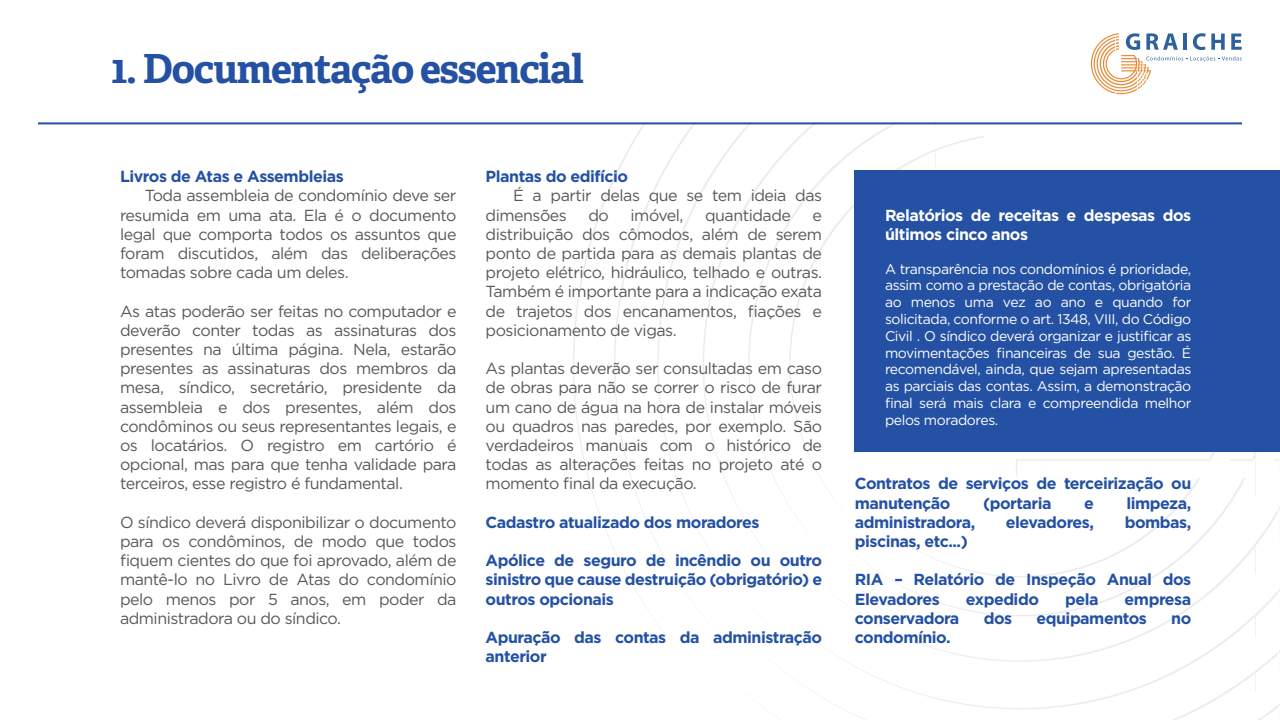
<style>
.page{position:relative;width:1280px;height:720px;background:#fff}
.page>*{position:absolute;margin:0;border:0;box-sizing:border-box;transform-origin:0 0}
.t1{font:700 40px "Adelle Basic";letter-spacing:-.03em;color:#2451a3}
.t2{font:16px/19.2px "Gotham";letter-spacing:-.03em;color:#57585a;text-align:justify}
.t3{font:700 16px/19.2px "Gotham";letter-spacing:-.03em;color:#2451a3}
.t4{font:700 16px/19.2px "Gotham";letter-spacing:-.03em;color:#fff}
.t5{font:14px/16.8px "Gotham";letter-spacing:-.03em;color:#fff;text-align:justify}
</style>
<div class="page">
<svg style="left:574px;top:124px;width:706px;height:596px"></svg>
<div style="left:855px;top:171px;width:425px;height:281px;background:#2451a3"></div>
<hr style="left:38px;top:122px;width:1204px;height:2px;background:#2250a3">
<svg style="left:1091px;top:33px;width:151px;height:61px"></svg>
<h1 class="t1" style="left:111px;top:43px;width:474px">1. Documentação essencial</h1>
<p class="t3" style="left:120px;top:167px;width:225px">Livros de Atas e Assembleias</p>
<p class="t2" style="left:120px;top:186px;width:338px;text-indent:25px">Toda assembleia de condomínio deve ser resumida em uma ata. Ela é o documento legal que comporta todos os assuntos que foram discutidos, além das deliberações tomadas sobre cada um deles.</p>
<p class="t2" style="left:120px;top:301px;width:338px">As atas poderão ser feitas no computador e deverão conter todas as assinaturas dos presentes na última página. Nela, estarão presentes as assinaturas dos membros da mesa, síndico, secretário, presidente da assembleia e dos presentes, além dos condôminos ou seus representantes legais, e os locatários. O registro em cartório é opcional, mas para que tenha validade para terceiros, esse registro é fundamental.</p>
<p class="t2" style="left:120px;top:512px;width:338px">O síndico deverá disponibilizar o documento para os condôminos, de modo que todos fiquem cientes do que foi aprovado, além de mantê-lo no Livro de Atas do condomínio pelo menos por 5 anos, em poder da administradora ou do síndico.</p>
<p class="t3" style="left:486px;top:167px;width:144px">Plantas do edifício</p>
<p class="t2" style="left:486px;top:186px;width:338px;text-indent:28px">É a partir delas que se tem ideia das dimensões</p>
<p class="t2" style="left:589px;top:205px;width:22px">do</p>
<p class="t2" style="left:631px;top:205px;width:54px">imóvel,</p>
<p class="t2" style="left:705px;top:205px;width:87px">quantidade</p>
<p class="t2" style="left:486px;top:205px;width:338px;text-indent:327px">e distribuição dos cômodos, além de serem ponto de partida para as demais plantas de projeto elétrico, hidráulico, telhado e outras.<br>Também é importante para a indicação exata de trajetos dos encanamentos, fiações e posicionamento de vigas.</p>
<p class="t2" style="left:486px;top:359px;width:338px">As plantas deverão ser consultadas em caso de obras para não se correr o risco de furar um cano de água na hora de instalar móveis ou quadros nas paredes, por exemplo. São verdadeiros manuais com o histórico de todas as alterações feitas no projeto até o momento final da execução.</p>
<p class="t3" style="left:486px;top:512px;width:275px">Cadastro atualizado dos moradores</p>
<p class="t3" style="left:486px;top:551px;width:338px;text-align:justify">Apólice de seguro de incêndio ou outro sinistro que cause destruição (obrigatório) e outros opcionais</p>
<p class="t3" style="left:486px;top:628px;width:338px">Apuração das contas da administração anterior</p>
<p class="t4" style="left:885px;top:205px;width:308px">Relatórios de receitas e despesas dos últimos cinco anos</p>
<p class="t5" style="left:885px;top:260px;width:308px">A transparência nos condomínios é prioridade, assim como a prestação de contas, obrigatória ao menos uma vez ao ano e quando for solicitada, conforme o art. 1348, VIII, do Código Civil . O síndico deverá organizar e justificar as movimentações financeiras de sua gestão. É recomendável, ainda, que sejam apresentadas as parciais das contas. Assim, a demonstração final será mais clara e compreendida melhor pelos moradores.</p>
<p class="t3" style="left:855px;top:474px;width:338px">Contratos de serviços de terceirização ou manutenção</p>
<p class="t3" style="left:983px;top:493px;width:70px">(portaria</p>
<p class="t3" style="left:1084px;top:493px;width:11px">e</p>
<p class="t3" style="left:1126px;top:493px;width:66px">limpeza,</p>
<p class="t3" style="left:855px;top:512px;width:122px">administradora,</p>
<p class="t3" style="left:1006px;top:512px;width:90px">elevadores,</p>
<p class="t3" style="left:1125px;top:512px;width:68px">bombas,</p>
<p class="t3" style="left:855px;top:532px;width:114px">piscinas, etc...)</p>
<p class="t3" style="left:855px;top:570px;width:338px">RIA – Relatório de Inspeção Anual dos<br>Elevadores</p>
<p class="t3" style="left:966px;top:589px;width:74px">expedido</p>
<p class="t3" style="left:1065px;top:589px;width:35px">pela</p>
<p class="t3" style="left:1125px;top:589px;width:68px">empresa</p>
<p class="t3" style="left:855px;top:608px;width:106px">conservadora</p>
<p class="t3" style="left:984px;top:608px;width:30px">dos</p>
<p class="t3" style="left:1037px;top:608px;width:112px">equipamentos</p>
<p class="t3" style="left:1171px;top:608px;width:22px">no</p>
<p class="t3" style="left:855px;top:628px;width:97px">condomínio.</p>
</div>
